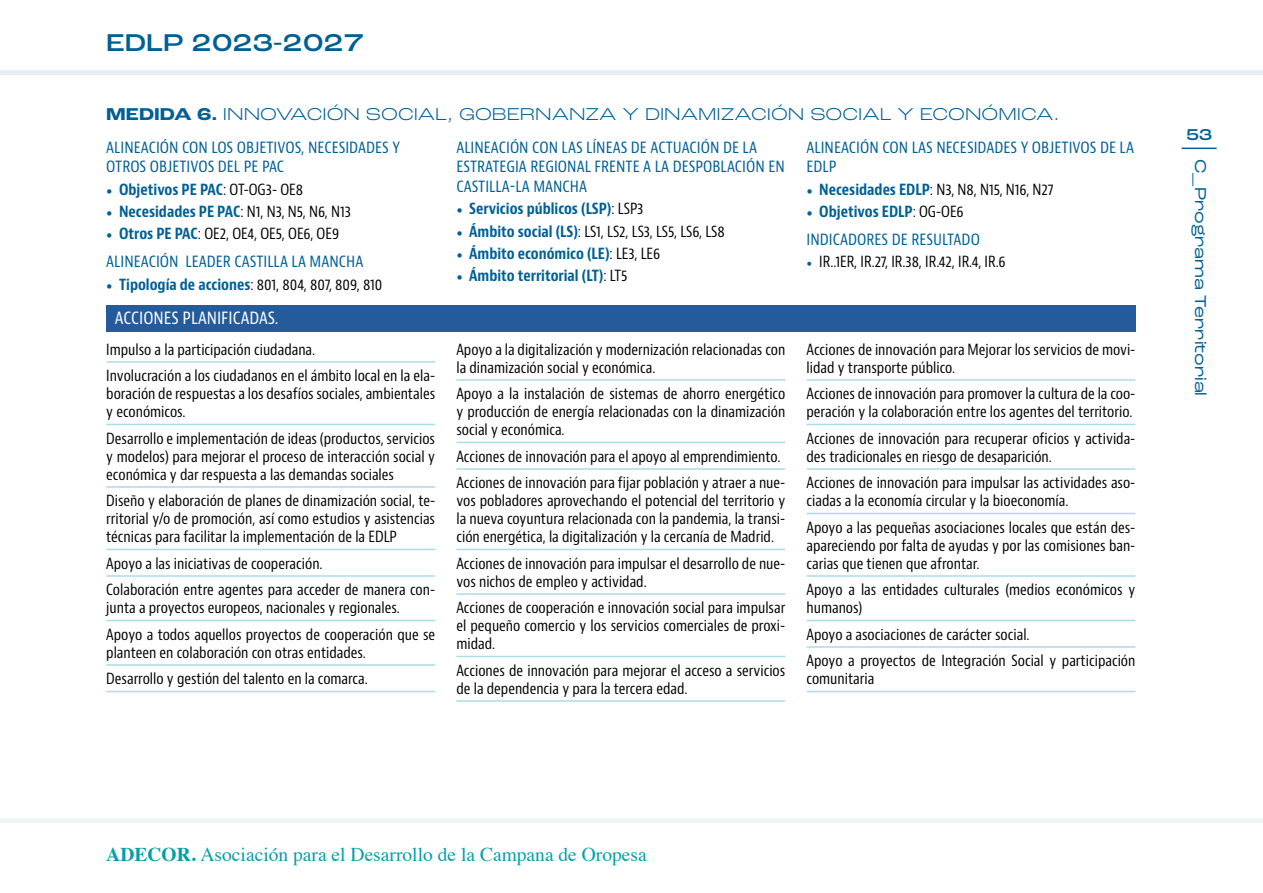
<style>
.page{position:relative;width:1263px;height:893px;background:#fff}
.page>*{position:absolute;margin:0;border:0;box-sizing:border-box;transform-origin:0 0}
.t1{font:500 expanded 25.5px "Roc Grotesk";color:#006094}
.t2{font:19.5px "Times";color:#00a1a5}
.Sub_Apartado__A_1{font:300 expanded 18px "Roc Grotesk";color:#006094}
.Título_acciones{font:condensed 18px "Bernino Sans";color:#fff}
.Apartado_medidas{font:condensed 16.5px/19.8px "Bernino Sans";color:#006094}
.t3{font:expanded 16.5px "Roc Grotesk";color:#006094}
.t4{font:500 expanded 16.5px "Roc Grotesk";color:#006094}
.Acciones_3_columnas{font:condensed 15px/18px "Bernino Sans";color:#000}
.t5{font:700 condensed 15px "Bernino Sans";color:#006094}
.s1{font-weight:700}
.s2{font-family:"Minion Pro";font-weight:400;font-stretch:normal;font-size:16.5px}
.s3{font-weight:400;color:#000}
.s4{font-family:"Minion Pro";font-stretch:normal;font-size:16.5px;color:#006094}
.s5{font-weight:700;color:#006094}
.s6{font-family:"Minion Pro";font-stretch:normal;color:#006094}
</style>
<div class="page">
<div style="left:0;top:70px;width:1263px;height:5px;background:#e6eff5"></div>
<div style="left:0;top:818px;width:1263px;height:5px;background:#eaf7f4"></div>
<hr style="left:1182px;top:148px;width:35px;height:1px;background:#006094">
<div style="left:106px;top:305px;width:1029px;height:27px;background:#255b9a"></div>
<hr style="left:106px;top:361px;width:329px;height:2px;background:#abdce7">
<hr style="left:106px;top:424px;width:329px;height:1px;background:#abdce7">
<hr style="left:106px;top:486px;width:329px;height:2px;background:#abdce7">
<hr style="left:106px;top:549px;width:329px;height:1px;background:#abdce7">
<hr style="left:106px;top:575px;width:329px;height:2px;background:#abdce7">
<hr style="left:106px;top:620px;width:329px;height:1px;background:#abdce7">
<hr style="left:106px;top:664px;width:329px;height:2px;background:#abdce7">
<hr style="left:106px;top:691px;width:329px;height:1px;background:#abdce7">
<hr style="left:456px;top:379px;width:329px;height:2px;background:#abdce7">
<hr style="left:456px;top:442px;width:329px;height:1px;background:#abdce7">
<hr style="left:456px;top:468px;width:329px;height:2px;background:#abdce7">
<hr style="left:456px;top:549px;width:329px;height:1px;background:#abdce7">
<hr style="left:456px;top:593px;width:329px;height:2px;background:#abdce7">
<hr style="left:456px;top:656px;width:329px;height:1px;background:#abdce7">
<hr style="left:456px;top:700px;width:329px;height:2px;background:#abdce7">
<hr style="left:806px;top:379px;width:329px;height:2px;background:#abdce7">
<hr style="left:806px;top:424px;width:329px;height:1px;background:#abdce7">
<hr style="left:806px;top:468px;width:329px;height:2px;background:#abdce7">
<hr style="left:806px;top:513px;width:329px;height:1px;background:#abdce7">
<hr style="left:806px;top:575px;width:329px;height:2px;background:#abdce7">
<hr style="left:806px;top:620px;width:329px;height:1px;background:#abdce7">
<hr style="left:806px;top:646px;width:329px;height:2px;background:#abdce7">
<hr style="left:806px;top:691px;width:329px;height:1px;background:#abdce7">
<h1 class="t1" style="left:106px;top:27px;width:259px">EDLP 2023-2027</h1>
<p class="Sub_Apartado__A_1" style="left:106px;top:103px;width:954px"><span class="s1">MEDIDA 6.</span> INNOVACIÓN SOCIAL, GOBERNANZA Y DINAMIZACIÓN SOCIAL Y ECONÓMICA.</p>
<p class="Apartado_medidas" style="left:106px;top:137px;width:295px">ALINEACIÓN CON LOS OBJETIVOS, NECESIDADES Y<br>OTROS OBJETIVOS DEL PE PAC</p>
<p class="t5" style="left:106px;top:180px;width:198px"><span class="s2">•</span> Objetivos PE PAC<span class="s3">: OT-OG3- OE8</span></p>
<p class="t5" style="left:106px;top:202px;width:246px"><span class="s2">•</span> Necesidades PE PAC<span class="s3">: N1, N3, N5, N6, N13</span></p>
<p class="Acciones_3_columnas" style="left:106px;top:225px;width:234px"><span class="s4">•</span> <span class="s5">Otros PE PAC</span>: OE2, OE4, OE5, OE6, OE9</p>
<p class="Apartado_medidas" style="left:106px;top:252px;width:259px">ALINEACIÓN LEADER CASTILLA LA MANCHA</p>
<p class="Acciones_3_columnas" style="left:106px;top:276px;width:278px"><span class="s4">•</span> <span class="s5">Tipología de acciones</span>: 801, 804, 807, 809, 810</p>
<p class="Apartado_medidas" style="left:456px;top:137px;width:330px">ALINEACIÓN CON LAS LÍNEAS DE ACTUACIÓN DE LA<br>ESTRATEGIA REGIONAL FRENTE A LA DESPOBLACIÓN EN<br>CASTILLA-LA MANCHA</p>
<p class="t5" style="left:456px;top:200px;width:188px"><span class="s2">•</span> Servicios públicos (LSP)<span class="s3">: LSP3</span></p>
<p class="Acciones_3_columnas" style="left:456px;top:223px;width:270px"><span class="s4">•</span> <span class="s5">Ámbito social (LS)</span>: LS1, LS2, LS3, LS5, LS6, LS8</p>
<p class="t5" style="left:456px;top:244px;width:205px"><span class="s2">•</span> Ámbito económico (LE)<span class="s3">: LE3, LE6</span></p>
<p class="t5" style="left:456px;top:267px;width:173px"><span class="s2">•</span> Ámbito territorial (LT)<span class="s3">: LT5</span></p>
<p class="Apartado_medidas" style="left:806px;top:137px;width:329px">ALINEACIÓN CON LAS NECESIDADES Y OBJETIVOS DE LA<br>EDLP</p>
<p class="Acciones_3_columnas" style="left:806px;top:180px;width:249px"><span class="s4">•</span> <span class="s5">Necesidades EDLP</span>: N3, N8, N15, N16, N27</p>
<p class="t5" style="left:806px;top:202px;width:159px"><span class="s2">•</span> Objetivos EDLP<span class="s3">: OG-OE6</span></p>
<p class="Apartado_medidas" style="left:806px;top:230px;width:175px">INDICADORES DE RESULTADO</p>
<p class="Acciones_3_columnas" style="left:806px;top:253px;width:200px"><span class="s6">•</span> IR..1ER, IR.27, IR.38, IR.42, IR.4, IR.6</p>
<p class="Título_acciones" style="left:115px;top:306px;width:165px">ACCIONES PLANIFICADAS.</p>
<p class="Acciones_3_columnas" style="left:106px;top:341px;width:210px">Impulso a la participación ciudadana.</p>
<p class="Acciones_3_columnas" style="left:106px;top:367px;width:330px;text-align:justify">Involucración a los ciudadanos en el ámbito local en la ela&shy;boración de respuestas a los desafíos sociales, ambientales y económicos.</p>
<p class="Acciones_3_columnas" style="left:106px;top:430px;width:330px;text-align:justify">Desarrollo e implementación de ideas (productos, servicios y modelos) para mejorar el proceso de interacción social y económica y dar respuesta a las demandas sociales</p>
<p class="Acciones_3_columnas" style="left:106px;top:492px;width:330px;text-align:justify">Diseño y elaboración de planes de dinamización social, te&shy;rritorial y/o de promoción, así como estudios y asistencias técnicas para facilitar la implementación de la EDLP</p>
<p class="Acciones_3_columnas" style="left:106px;top:555px;width:218px">Apoyo a las iniciativas de cooperación.</p>
<p class="Acciones_3_columnas" style="left:106px;top:581px;width:330px">Colaboración entre agentes para acceder de manera con&shy;junta a proyectos europeos, nacionales y regionales.</p>
<p class="Acciones_3_columnas" style="left:106px;top:626px;width:330px">Apoyo a todos aquellos proyectos de cooperación que se planteen en colaboración con otras entidades.</p>
<p class="Acciones_3_columnas" style="left:106px;top:670px;width:263px">Desarrollo y gestión del talento en la comarca.</p>
<p class="Acciones_3_columnas" style="left:456px;top:341px;width:330px">Apoyo a la digitalización y modernización relacionadas con la dinamización social y económica.</p>
<p class="Acciones_3_columnas" style="left:456px;top:385px;width:330px;text-align:justify">Apoyo a la instalación de sistemas de ahorro energético y producción de energía relacionadas con la dinamización social y económica.</p>
<p class="Acciones_3_columnas" style="left:456px;top:448px;width:326px">Acciones de innovación para el apoyo al emprendimiento.</p>
<p class="Acciones_3_columnas" style="left:456px;top:474px;width:330px;text-align:justify">Acciones de innovación para fijar población y atraer a nue&shy;vos pobladores aprovechando el potencial del territorio y la nueva coyuntura relacionada con la pandemia, la transi&shy;ción energética, la digitalización y la cercanía de Madrid.</p>
<p class="Acciones_3_columnas" style="left:456px;top:555px;width:330px">Acciones de innovación para impulsar el desarrollo de nue&shy;vos nichos de empleo y actividad.</p>
<p class="Acciones_3_columnas" style="left:456px;top:599px;width:330px;text-align:justify">Acciones de cooperación e innovación social para impulsar el pequeño comercio y los servicios comerciales de proxi&shy;midad.</p>
<p class="Acciones_3_columnas" style="left:456px;top:662px;width:330px">Acciones de innovación para mejorar el acceso a servicios de la dependencia y para la tercera edad.</p>
<p class="Acciones_3_columnas" style="left:806px;top:341px;width:330px">Acciones de innovación para Mejorar los servicios de movi&shy;lidad y transporte público.</p>
<p class="Acciones_3_columnas" style="left:806px;top:385px;width:330px">Acciones de innovación para promover la cultura de la coo&shy;peración y la colaboración entre los agentes del territorio.</p>
<p class="Acciones_3_columnas" style="left:806px;top:430px;width:330px">Acciones de innovación para recuperar oficios y activida&shy;des tradicionales en riesgo de desaparición.</p>
<p class="Acciones_3_columnas" style="left:806px;top:474px;width:330px">Acciones de innovación para impulsar las actividades aso&shy;ciadas a la economía circular y la bioeconomía.</p>
<p class="Acciones_3_columnas" style="left:806px;top:519px;width:330px;text-align:justify">Apoyo a las pequeñas asociaciones locales que están des&shy;apareciendo por falta de ayudas y por las comisiones ban&shy;carias que tienen que afrontar.</p>
<p class="Acciones_3_columnas" style="left:806px;top:581px;width:330px">Apoyo a las entidades culturales (medios económicos y humanos)</p>
<p class="Acciones_3_columnas" style="left:806px;top:626px;width:225px">Apoyo a asociaciones de carácter social.</p>
<p class="Acciones_3_columnas" style="left:806px;top:652px;width:330px">Apoyo a proyectos de Integración Social y participación comunitaria</p>
<p class="t4" style="left:1186px;top:125px;width:28px">53</p>
<p class="t3" style="left:1211px;top:159px;width:238px;rotate:90deg">C_Programa Territorial</p>
<h2 class="t2" style="left:106px;top:836px;width:542px"><span class="s1">ADECOR.</span> Asociación para el Desarrollo de la Campana de Oropesa</h2>
</div>
